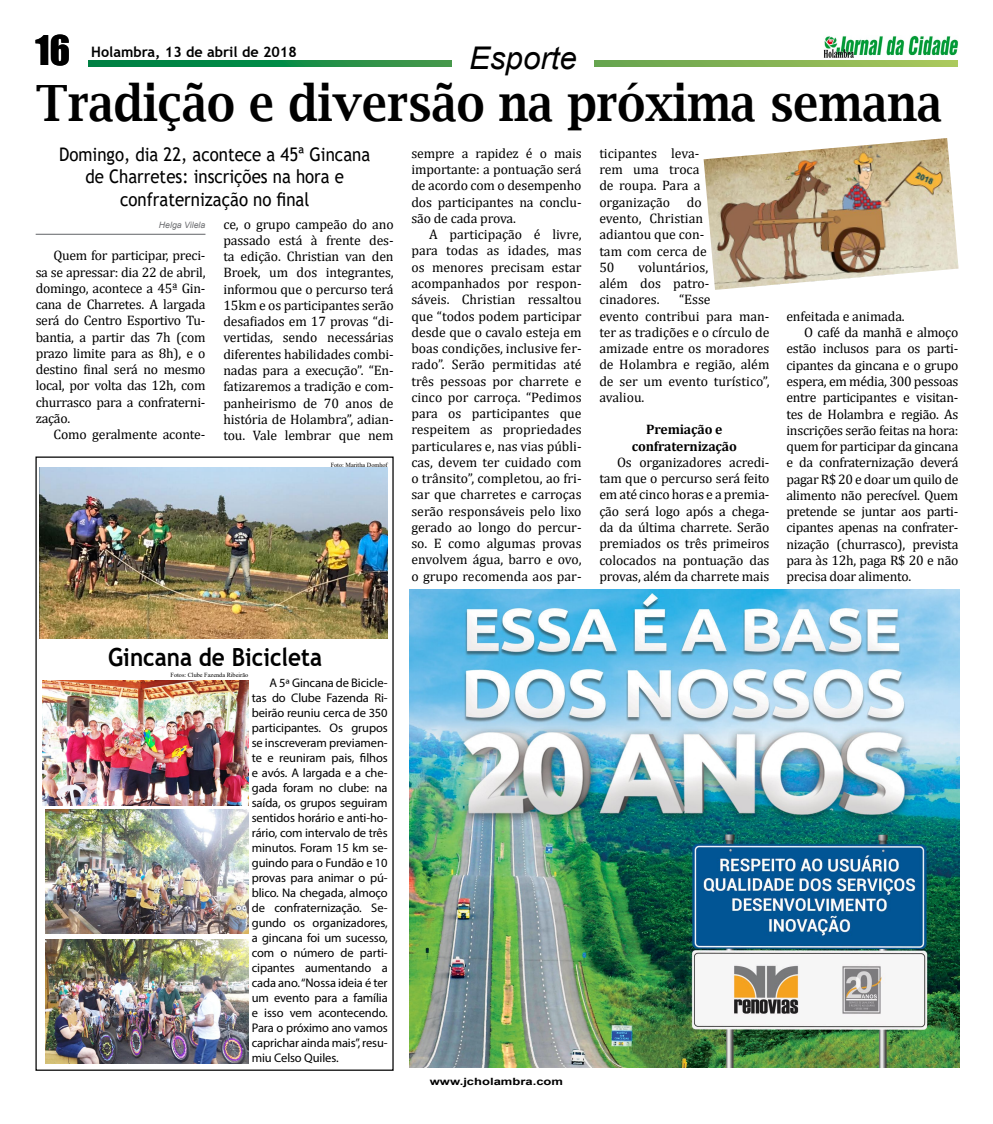
<style>
.page{position:relative;width:993px;height:1124px;background:#fff}
.page>*{position:absolute;margin:0;border:0;box-sizing:border-box;transform-origin:0 0}
.t1{font:600 50px "Lucida Bright";color:#000;scale:.9 1}
.t2{font:37.5px "Impact";color:#000}
.t3{font:italic 31.25px "Arial";color:#000}
.t4{font:700 25px "Trebuchet MS";color:#000;scale:.9 1}
.t5{font:18.75px/22.5px "Trebuchet MS";color:#000;text-align:center;scale:.9 1}
.t6{font:700 14.38px "Trebuchet MS";color:#000}
.t7{font:13.75px/16.2px "Cambria";letter-spacing:-.02em;color:#000;text-align:justify}
.t8{font:13.75px/16.2px "Cambria";color:#000}
.t9{font:700 13.75px/16.2px "Cambria";letter-spacing:-.01em;color:#000;text-align:center}
.t10{font:12.5px/15px "Myriad Pro";letter-spacing:-.01em;color:#000;text-align:justify}
.t11{font:700 10px "Arial";color:#000;scale:1.3 1}
.t12{font:italic 8.75px "Arial";color:#6d6e71}
.t13{font:6.25px "Times New Roman";color:#000}
</style>
<div class="page">
<svg style="left:89px;top:60px;width:868px;height:7px;background:#4ea04e"></svg>
<img style="left:823px;top:35px;width:135px;height:23px">
<div style="left:452px;top:40px;width:141px;height:35px;background:#fff"></div>
<img style="left:409px;top:589px;width:549px;height:478px">
<hr style="left:36px;top:234px;width:169px;height:1px;background:#808285">
<svg style="left:35px;top:456px;width:359px;height:615px"></svg>
<img style="left:40px;top:467px;width:347px;height:171px">
<img style="left:703px;top:138px;width:255px;height:152px">
<img style="left:43px;top:680px;width:205px;height:125px">
<img style="left:45px;top:809px;width:203px;height:124px">
<img style="left:45px;top:939px;width:203px;height:123px">
<h2 class="t2" style="left:35px;top:21px;width:36px">16</h2>
<h3 class="t3" style="left:469px;top:38px;width:109px">Esporte</h3>
<p class="t6" style="left:91px;top:43px;width:207px">Holambra, 13 de abril de 2018</p>
<h1 class="t1" style="left:36px;top:74px;width:1007px">Tradição e diversão na próxima semana</h1>
<h3 class="t5" style="left:59px;top:143px;width:347px">Domingo, dia 22, acontece a 45ª Gincana de Charretes: inscrições na hora e confraternização no final</h3>
<p class="t12" style="left:159px;top:219px;width:48px">Helga Vilela</p>
<p class="t7" style="left:36px;top:247px;width:171px;text-indent:18px">Quem for participar, preci&shy;sa se apressar: dia 22 de abril, domingo, acontece a 45ª Gin&shy;cana de Charretes. A largada será do Centro Esportivo Tu&shy;bantia, a partir das 7h (com prazo limite para as 8h), e o destino final será no mesmo local, por volta das 12h, com churrasco para a confraterni&shy;zação.</p>
<p class="t7" style="left:53px;top:426px;width:153px">Como geralmente aconte-</p>
<p class="t7" style="left:411px;top:145px;width:172px">sempre a rapidez é o mais importante: a pontuação será de acordo com o desempenho dos participantes na conclu&shy;são de cada prova.</p>
<p class="t7" style="left:411px;top:226px;width:172px;text-indent:18px">A participação é livre, para todas as idades, mas os menores precisam estar acompanhados por respon&shy;sáveis. Christian ressaltou que “todos podem participar desde que o cavalo esteja em boas condições, inclusive fer&shy;rado”. Serão permitidas até três pessoas por charrete e cinco por carroça. “Pedimos para os participantes que respeitem as propriedades particulares e, nas vias públi&shy;cas, devem ter cuidado com o trânsito”, completou, ao fri&shy;sar que charretes e carroças serão responsáveis pelo lixo gerado ao longo do percur&shy;so. E como algumas provas envolvem água, barro e ovo, o grupo recomenda aos par-</p>
<p class="t8" style="left:599px;top:145px;width:109px">ticipantes leva&shy;rem uma troca de roupa. Para a organização do evento, Christian adiantou que con&shy;tam com cerca de<br>50</p>
<p class="t7" style="left:223px;top:216px;width:172px">ce, o grupo campeão do ano passado está à frente des&shy;ta edição. Christian van den Broek, um dos integrantes, informou que o percurso terá 15km e os participantes serão desafiados em 17 provas “di&shy;vertidas, sendo necessárias diferentes habilidades combi&shy;nadas para a execução”. “En&shy;fatizaremos a tradição e com&shy;panheirismo de 70 anos de história de Holambra”, adian&shy;tou. Vale lembrar que nem</p>
<p class="t13" style="left:330px;top:460px;width:58px">Foto: Maritha Domhof</p>
<p class="t7" style="left:599px;top:259px;width:112px;text-indent:39px">voluntários, além dos patro&shy;cinadores.</p>
<p class="t8" style="left:599px;top:291px;width:172px;text-indent:80px">“Esse<br>evento contribui para man&shy;ter as tradições e o círculo de amizade entre os moradores de Holambra e região, além de ser um evento turístico”, avaliou.</p>
<p class="t9" style="left:631px;top:421px;width:107px">Premiação e confraternização</p>
<p class="t7" style="left:599px;top:454px;width:172px;text-indent:18px">Os organizadores acredi&shy;tam que o percurso será feito em até cinco horas e a premia&shy;ção será logo após a chega&shy;da da última charrete. Serão premiados os três primeiros colocados na pontuação das provas, além da charrete mais</p>
<p class="t7" style="left:786px;top:308px;width:120px">enfeitada e animada.</p>
<p class="t7" style="left:803px;top:324px;width:156px">O café da manhã e almoço</p>
<p class="t7" style="left:786px;top:340px;width:173px">estão inclusos para os parti-</p>
<p class="t7" style="left:786px;top:357px;width:173px">cipantes da gincana e o grupo</p>
<p class="t7" style="left:786px;top:373px;width:173px">espera, em média, 300 pessoas</p>
<p class="t7" style="left:786px;top:389px;width:173px">entre participantes e visitan-</p>
<p class="t7" style="left:786px;top:405px;width:173px">tes de Holambra e região. As</p>
<p class="t7" style="left:786px;top:422px;width:173px">inscrições serão feitas na hora:</p>
<p class="t7" style="left:786px;top:438px;width:173px">quem for participar da gincana</p>
<p class="t7" style="left:786px;top:454px;width:173px">e da confraternização deverá</p>
<p class="t7" style="left:786px;top:470px;width:173px">pagar R$ 20 e doar um quilo de</p>
<p class="t7" style="left:786px;top:487px;width:173px">alimento não perecível. Quem</p>
<p class="t7" style="left:786px;top:503px;width:173px">pretende se juntar aos parti-</p>
<p class="t7" style="left:786px;top:519px;width:173px">cipantes apenas na confrater-</p>
<p class="t7" style="left:786px;top:535px;width:173px">nização (churrasco), prevista</p>
<p class="t7" style="left:786px;top:552px;width:173px">para às 12h, paga R$ 20 e não</p>
<p class="t7" style="left:786px;top:568px;width:126px">precisa doar alimento.</p>
<h3 class="t4" style="left:108px;top:641px;width:239px">Gincana de Bicicleta</h3>
<p class="t10" style="left:252px;top:674px;width:137px;text-indent:18px">A 5ª Gincana de Bicicle&shy;tas do Clube Fazenda Ri&shy;beirão reuniu cerca de 350 participantes. Os grupos se inscreveram previamen&shy;te e reuniram pais, filhos e avós. A largada e a che&shy;gada foram no clube: na saída, os grupos seguiram sentidos horário e anti-ho&shy;rário, com intervalo de três minutos. Foram 15 km se&shy;guindo para o Fundão e 10 provas para animar o pú&shy;blico. Na chegada, almoço de confraternização. Se&shy;gundo os organizadores, a gincana foi um sucesso, com o número de parti&shy;cipantes aumentando a cada ano. “Nossa ideia é ter um evento para a família e isso vem acontecendo.<br>Para o próximo ano vamos caprichar ainda mais”, resu&shy;miu Celso Quiles.</p>
<p class="t13" style="left:170px;top:670px;width:79px">Fotos: Clube Fazenda Ribeirão</p>
<p class="t11" style="left:429px;top:1074px;width:104px">www.jcholambra.com</p>
</div>
